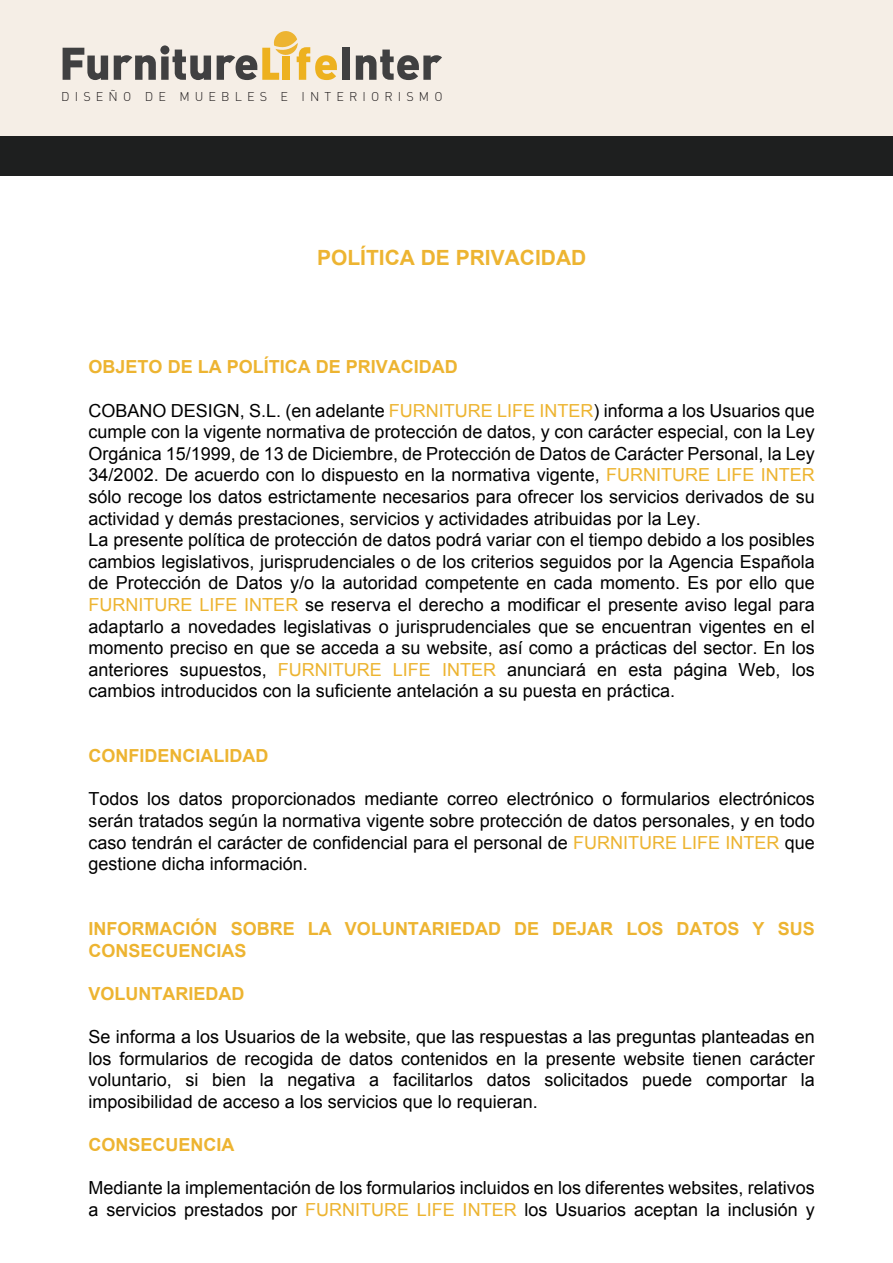
<style>
.page{position:relative;width:893px;height:1263px;background:#fff}
.page>*{position:absolute;margin:0;border:0;box-sizing:border-box;transform-origin:0 0}
.t1{font:700 21px "Arial";color:#edb431}
.t2{font:18px/21.6px "Arial";color:#000}
.t3{font:700 18px/21.6px "Arial";color:#edb431}
.t4{font:300 12.6px "DIN";letter-spacing:.405em;color:#231f20}
.s1{color:#edb431}
</style>
<div class="page">
<div style="left:0;top:0;width:893px;height:176px;background:#f5eee6"></div>
<div style="left:0;top:136px;width:893px;height:40px;background:#1e1f1f"></div>
<svg style="left:63px;top:48px;width:45px;height:32px"></svg>
<svg style="left:114px;top:45px;width:97px;height:35px"></svg>
<div style="left:342px;top:48px;width:8px;height:32px;background:#404041"></div>
<svg style="left:356px;top:50px;width:86px;height:30px"></svg>
<svg style="left:217px;top:31px;width:120px;height:49px"></svg>
<p class="t4" style="left:61px;top:89px;width:383px">DISEÑO DE MUEBLES E INTERIORISMO</p>
<p class="t1" style="left:317px;top:244px;width:271px">POLÍTICA DE PRIVACIDAD</p>
<p class="t3" style="left:89px;top:357px;width:371px">OBJETO DE LA POLÍTICA DE PRIVACIDAD</p>
<p class="t2" style="left:89px;top:400px;width:728px">COBANO DESIGN, S.L. (en adelante <span class="s1">FURNITURE LIFE INTER</span>) informa a los Usuarios que cumple con la vigente normativa de protección de datos, y con carácter especial, con la Ley Orgánica 15/1999, de 13 de Diciembre, de Protección de Datos de Carácter Personal, la Ley 34/2002. De acuerdo con lo dispuesto en la normativa vigente, <span class="s1">FURNITURE LIFE INTER </span>sólo recoge los datos estrictamente necesarios para ofrecer los servicios derivados de su actividad y demás prestaciones, servicios y actividades atribuidas por la Ley.<br>La presente política de protección de datos podrá variar con el tiempo debido a los posibles cambios legislativos, jurisprudenciales o de los criterios seguidos por la Agencia Española de Protección de Datos y/o la autoridad competente en cada momento. Es por ello que <span class="s1">FURNITURE LIFE INTER</span> se reserva el derecho a modificar el presente aviso legal para adaptarlo a novedades legislativas o jurisprudenciales que se encuentran vigentes en el momento preciso en que se acceda a su website, así como a prácticas del sector. En los anteriores supuestos, <span class="s1">FURNITURE LIFE INTER</span> anunciará en esta página Web, los cambios introducidos con la suficiente antelación a su puesta en práctica.</p>
<p class="t3" style="left:89px;top:746px;width:181px">CONFIDENCIALIDAD</p>
<p class="t2" style="left:89px;top:789px;width:728px;text-align:justify">Todos los datos proporcionados mediante correo electrónico o formularios electrónicos serán tratados según la normativa vigente sobre protección de datos personales, y en todo caso tendrán el carácter de confidencial para el personal de <span class="s1">FURNITURE LIFE INTER</span> que gestione dicha información.</p>
<p class="t3" style="left:89px;top:918px;width:727px">INFORMACIÓN SOBRE LA VOLUNTARIEDAD DE DEJAR LOS DATOS Y SUS<br>CONSECUENCIAS</p>
<p class="t3" style="left:89px;top:983px;width:157px">VOLUNTARIEDAD</p>
<p class="t2" style="left:89px;top:1026px;width:728px;text-align:justify">Se informa a los Usuarios de la website, que las respuestas a las preguntas planteadas en los formularios de recogida de datos contenidos en la presente website tienen carácter voluntario, si bien la negativa a facilitarlos datos solicitados puede comportar la imposibilidad de acceso a los servicios que lo requieran.</p>
<p class="t3" style="left:89px;top:1134px;width:147px">CONSECUENCIA</p>
<p class="t2" style="left:89px;top:1177px;width:727px">Mediante la implementación de los formularios incluidos en los diferentes websites, relativos a servicios prestados por <span class="s1">FURNITURE LIFE INTER</span> los Usuarios aceptan la inclusión y</p>
</div>
